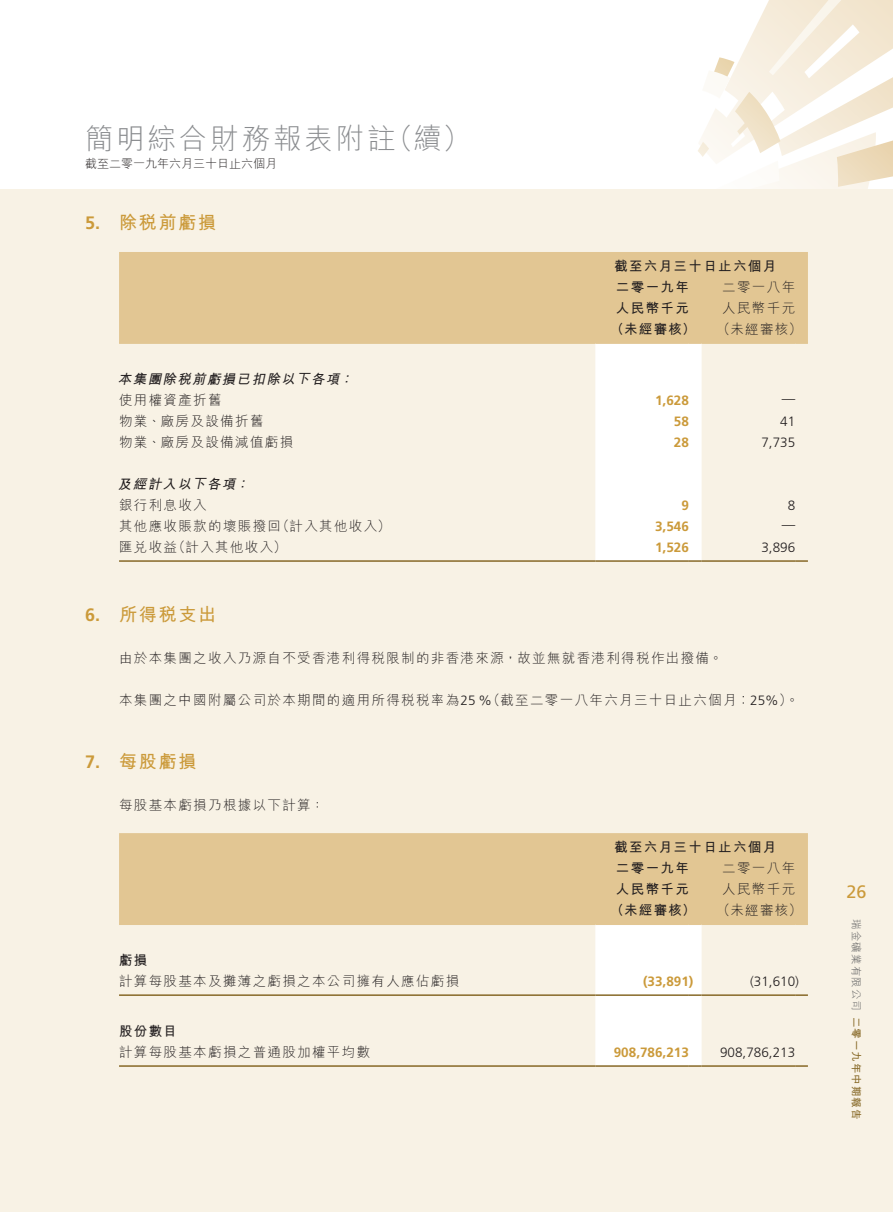
<style>
.page{position:relative;width:893px;height:1212px;background:#fff}
.page>*{position:absolute;margin:0;border:0;box-sizing:border-box;transform-origin:0 0}
.t1{font:300 28.5px "M Hei HK";letter-spacing:.1em;color:#8a8c8f}
.t2{font:700 18px "M Hei HK";letter-spacing:.1em;color:#cb9a3a}
.t3{font:700 18px "Frutiger LT Std";color:#cb9a3a}
.t4{font:18px "Frutiger LT Std";color:#cb9a3a}
.t5{font:300 13.5px "M Hei HK";letter-spacing:.1em;color:#231f20}
.t6{font:700 13.5px "M Hei HK";letter-spacing:.1em;color:#231f20}
.t7{font:700 13.5px "Frutiger LT Std";color:#cb9a3a}
.t8{font:300 13.5px "Frutiger LT Std";color:#231f20}
.t9{font:italic 700 13.5px "M Hei HK";color:#231f20}
.t10{font:300 12px "M Hei HK";color:#231f20}
.t11{font:700 10.5px "M Hei HK";letter-spacing:.1em;color:#876927}
.t12{font:300 10.5px "M Hei HK";letter-spacing:.1em;color:#57585a}
.s1{font-family:"Frutiger LT Std"}
</style>
<div class="page">
<div style="left:0;top:189px;width:893px;height:1023px;background:#f8f2e5"></div>
<div style="left:119px;top:252px;width:689px;height:90px;background:#e2c693"></div>
<hr style="left:119px;top:560px;width:476px;height:2px;background:#876927">
<hr style="left:702px;top:560px;width:93px;height:2px;background:#876927">
<svg style="left:795px;top:560px;width:13px;height:2px"></svg>
<hr style="left:119px;top:342px;width:476px;height:2px;background:#e2c693">
<div style="left:595px;top:342px;width:107px;height:220px;background:#fff"></div>
<hr style="left:702px;top:342px;width:93px;height:2px;background:#e2c693">
<svg style="left:795px;top:342px;width:13px;height:2px"></svg>
<div style="left:119px;top:833px;width:689px;height:90px;background:#e2c693"></div>
<hr style="left:119px;top:994px;width:476px;height:2px;background:#876927">
<hr style="left:702px;top:994px;width:93px;height:2px;background:#876927">
<svg style="left:795px;top:994px;width:13px;height:2px"></svg>
<hr style="left:119px;top:1065px;width:476px;height:2px;background:#876927">
<hr style="left:702px;top:1065px;width:93px;height:2px;background:#876927">
<svg style="left:795px;top:1065px;width:13px;height:2px"></svg>
<hr style="left:119px;top:923px;width:476px;height:2px;background:#e2c693">
<div style="left:595px;top:923px;width:107px;height:144px;background:#fff"></div>
<hr style="left:702px;top:923px;width:93px;height:2px;background:#e2c693">
<svg style="left:795px;top:923px;width:13px;height:2px"></svg>
<svg style="left:698px;top:0;width:195px;height:189px"></svg>
<h1 class="t1" style="left:85px;top:124px;width:312px">簡明綜合財務報表附註</h1>
<p class="t10" style="left:85px;top:158px;width:194px">截至二零一九年六月三十日止六個月</p>
<h1 class="t1" style="left:385px;top:124px;width:87px">（續(</h1>
<h2 class="t3" style="left:85px;top:212px;width:17px">5.</h2>
<h2 class="t2" style="left:119px;top:209px;width:99px">除稅前虧損</h2>
<p class="t9" style="left:118px;top:369px;width:227px">本集團除稅前虧損已扣除以下各項</p>
<p class="t9" style="left:339px;top:369px;width:19px">：</p>
<p class="t5" style="left:119px;top:393px;width:104px">使用權資產折舊</p>
<p class="t5" style="left:119px;top:414px;width:146px">物業、廠房及設備折舊</p>
<p class="t5" style="left:119px;top:435px;width:176px">物業、廠房及設備減值虧損</p>
<p class="t9" style="left:235px;top:474px;width:19px">：</p>
<p class="t9" style="left:118px;top:474px;width:123px">及經計入以下各項</p>
<p class="t5" style="left:119px;top:498px;width:89px">銀行利息收入</p>
<p class="t5" style="left:276px;top:519px;width:116px">（計入其他收入(</p>
<p class="t5" style="left:119px;top:519px;width:163px">其他應收賬款的壞賬撥回</p>
<p class="t5" style="left:172px;top:540px;width:116px">（計入其他收入(</p>
<p class="t5" style="left:119px;top:540px;width:60px">匯兌收益</p>
<h2 class="t3" style="left:85px;top:604px;width:17px">6.</h2>
<h2 class="t2" style="left:119px;top:602px;width:99px">所得稅支出</h2>
<p class="t6" style="left:614px;top:256px;width:163px">截至六月三十日止六個月</p>
<p class="t5" style="left:722px;top:280px;width:74px">二零一八年</p>
<p class="t6" style="left:616px;top:277px;width:74px">二零一九年</p>
<p class="t6" style="left:616px;top:298px;width:74px">人民幣千元</p>
<p class="t5" style="left:722px;top:301px;width:74px">人民幣千元</p>
<p class="t6" style="left:611px;top:319px;width:87px">（未經審核）</p>
<p class="t5" style="left:717px;top:322px;width:87px">（未經審核(</p>
<p class="t7" style="left:655px;top:392px;width:35px">1,628</p>
<p class="t8" style="left:782px;top:391px;width:15px">—</p>
<p class="t7" style="left:674px;top:414px;width:17px">58</p>
<p class="t8" style="left:780px;top:414px;width:17px">41</p>
<p class="t7" style="left:674px;top:435px;width:17px">28</p>
<p class="t8" style="left:761px;top:435px;width:35px">7,735</p>
<p class="t7" style="left:681px;top:497px;width:9px">9</p>
<p class="t8" style="left:788px;top:498px;width:9px">8</p>
<p class="t7" style="left:655px;top:519px;width:35px">3,546</p>
<p class="t8" style="left:782px;top:517px;width:15px">—</p>
<p class="t7" style="left:655px;top:540px;width:35px">1,526</p>
<p class="t8" style="left:761px;top:540px;width:35px">3,896</p>
<h2 class="t3" style="left:85px;top:751px;width:17px">7.</h2>
<p class="t5" style="left:119px;top:651px;width:605px">由於本集團之收入乃源自不受香港利得稅限制的非香港來源，故並無就香港利得稅作出撥備。</p>
<p class="t5" style="left:487px;top:693px;width:314px">（截至二零一八年六月三十日止六個月‥<span class="s1">25%</span> 。(</p>
<p class="t5" style="left:119px;top:693px;width:374px">本集團之中國附屬公司於本期間的適用所得稅稅率為<span class="s1">25%</span></p>
<h2 class="t2" style="left:119px;top:749px;width:79px">每股虧損</h2>
<p class="t5" style="left:119px;top:798px;width:207px">每股基本虧損乃根據以下計算：</p>
<p class="t6" style="left:119px;top:950px;width:30px">虧損</p>
<p class="t5" style="left:119px;top:974px;width:342px">計算每股基本及攤薄之虧損之本公司擁有人應佔虧損</p>
<p class="t6" style="left:119px;top:1021px;width:60px">股份數目</p>
<p class="t5" style="left:119px;top:1045px;width:253px">計算每股基本虧損之普通股加權平均數</p>
<p class="t6" style="left:614px;top:838px;width:163px">截至六月三十日止六個月</p>
<p class="t5" style="left:722px;top:861px;width:74px">二零一八年</p>
<p class="t6" style="left:616px;top:859px;width:74px">二零一九年</p>
<p class="t6" style="left:616px;top:880px;width:74px">人民幣千元</p>
<p class="t5" style="left:722px;top:882px;width:74px">人民幣千元</p>
<p class="t6" style="left:611px;top:901px;width:87px">（未經審核）</p>
<p class="t5" style="left:717px;top:903px;width:87px">（未經審核(</p>
<p class="t7" style="left:643px;top:974px;width:52px">)33,891(</p>
<p class="t8" style="left:750px;top:974px;width:50px">)31,610(</p>
<p class="t7" style="left:614px;top:1044px;width:77px">908,786,213</p>
<p class="t8" style="left:720px;top:1045px;width:77px">908,786,213</p>
<h2 class="t4" style="left:846px;top:881px;width:22px">26</h2>
<p class="t12" style="left:862px;top:919px;width:93px;rotate:90deg">瑞金礦業有限公司</p>
<p class="t11" style="left:864px;top:1016px;width:104px;rotate:90deg">二零一九年中期報告</p>
</div>
